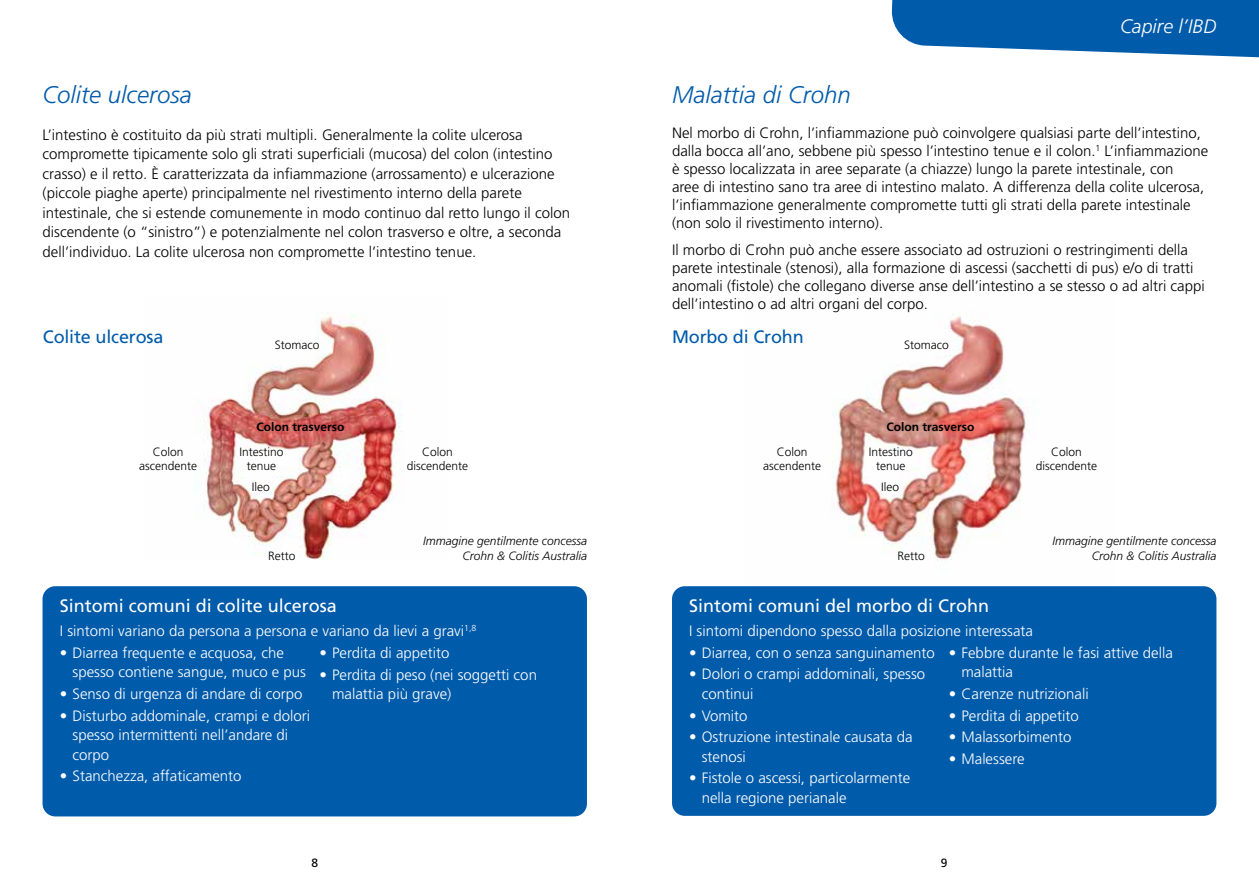
<style>
.page{position:relative;width:1259px;height:893px;background:#fff}
.page>*{position:absolute;margin:0;border:0;box-sizing:border-box;transform-origin:0 0}
.t1{font:italic 300 24px "Frutiger LT Std";color:#005baa}
.t2{font:italic 300 19.5px "Frutiger LT Std";color:#fff}
.t3{font:18px "Frutiger LT Std";color:#fff}
.t4{font:18px "Frutiger LT Std";letter-spacing:-.01em;color:#005baa}
.t5{font:300 15px/18px "Frutiger LT Std";color:#000}
.t6{font:300 15px/19.5px "Frutiger LT Std";color:#fff}
.t7{font:300 12px/13.6px "Frutiger LT Std";color:#000;text-align:center}
.t8{font:italic 300 12px/15px "Frutiger LT Std";color:#000;text-align:right}
.t9{font:700 12px "Frutiger LT Std";color:#000}
.t10{font:12px "Frutiger LT Std";color:#000}
</style>
<div class="page">
<img style="left:832px;top:314px;width:197px;height:247px">
<img style="left:195px;top:313px;width:207px;height:246px">
<svg style="left:891px;top:0;width:368px;height:58px;background:#2271b5"></svg>
<div style="left:672px;top:586px;width:544px;height:230px;background:#005baa;border-radius:13px"></div>
<div style="left:43px;top:586px;width:544px;height:230px;background:#005baa;border-radius:13px"></div>
<h2 class="t2" style="left:1120px;top:15px;width:98px">Capire l’IBD</h2>
<h1 class="t1" style="left:43px;top:81px;width:151px">Colite ulcerosa</h1>
<p class="t5" style="left:43px;top:125px;width:529px;line-height:19.5px">L’intestino è costituito da più strati multipli. Generalmente la colite ulcerosa compromette tipicamente solo gli strati superficiali (mucosa) del colon (intestino crasso) e il retto. È caratterizzata da infiammazione (arrossamento) e ulcerazione (piccole piaghe aperte) principalmente nel rivestimento interno della parete intestinale, che si estende comunemente in modo continuo dal retto lungo il colon discendente (o “sinistro”) e potenzialmente nel colon trasverso e oltre, a seconda dell’individuo. La colite ulcerosa non compromette l’intestino tenue.</p>
<h1 class="t1" style="left:672px;top:81px;width:180px">Malattia di Crohn</h1>
<p class="t5" style="left:672px;top:124px;width:538px">Nel morbo di Crohn, l’infiammazione può coinvolgere qualsiasi parte dell’intestino, dalla bocca all’ano, sebbene più spesso l’intestino tenue e il colon.<sup>1</sup> L’infiammazione è spesso localizzata in aree separate (a chiazze) lungo la parete intestinale, con<br>aree di intestino sano tra aree di intestino malato. A differenza della colite ulcerosa, l’infiammazione generalmente compromette tutti gli strati della parete intestinale (non solo il rivestimento interno).</p>
<p class="t5" style="left:672px;top:241px;width:534px">Il morbo di Crohn può anche essere associato ad ostruzioni o restringimenti della parete intestinale (stenosi), alla formazione di ascessi (sacchetti di pus) e/o di tratti anomali (fistole) che collegano diverse anse dell’intestino a se stesso o ad altri cappi dell’intestino o ad altri organi del corpo.</p>
<p class="t4" style="left:43px;top:326px;width:122px">Colite ulcerosa</p>
<p class="t7" style="left:275px;top:338px;width:46px">Stomaco</p>
<p class="t4" style="left:672px;top:326px;width:133px">Morbo di Crohn</p>
<p class="t7" style="left:904px;top:338px;width:46px">Stomaco</p>
<p class="t9" style="left:256px;top:420px;width:90px">Colon trasverso</p>
<p class="t9" style="left:886px;top:420px;width:90px">Colon trasverso</p>
<p class="t7" style="left:763px;top:445px;width:60px">Colon ascendente</p>
<p class="t7" style="left:139px;top:445px;width:60px">Colon ascendente</p>
<p class="t7" style="left:1036px;top:445px;width:63px">Colon discendente</p>
<p class="t7" style="left:407px;top:445px;width:63px">Colon discendente</p>
<p class="t7" style="left:239px;top:445px;width:46px">Intestino tenue</p>
<p class="t7" style="left:868px;top:445px;width:46px">Intestino tenue</p>
<p class="t7" style="left:252px;top:480px;width:19px">Ileo</p>
<p class="t7" style="left:881px;top:480px;width:19px">Ileo</p>
<p class="t8" style="left:423px;top:534px;width:166px">Immagine gentilmente concessa<br>Crohn &amp; Colitis Australia</p>
<p class="t7" style="left:268px;top:549px;width:29px">Retto</p>
<p class="t7" style="left:897px;top:549px;width:29px">Retto</p>
<p class="t8" style="left:1052px;top:534px;width:166px">Immagine gentilmente concessa<br>Crohn &amp; Colitis Australia</p>
<p class="t3" style="left:60px;top:596px;width:279px">Sintomi comuni di colite ulcerosa</p>
<p class="t6" style="left:60px;top:621px;width:418px">I sintomi variano da persona a persona e variano da lievi a gravi<sup>1,8</sup></p>
<p class="t6" style="left:73px;top:643px;width:235px;text-indent:-13px">• Diarrea frequente e acquosa, che spesso contiene sangue, muco e pus</p>
<p class="t6" style="left:60px;top:684px;width:244px">• Senso di urgenza di andare di corpo</p>
<p class="t6" style="left:73px;top:706px;width:239px;text-indent:-13px">• Disturbo addominale, crampi e dolori spesso intermittenti nell’andare di corpo</p>
<p class="t6" style="left:60px;top:766px;width:183px">• Stanchezza, affaticamento</p>
<p class="t6" style="left:319px;top:643px;width:131px">• Perdita di appetito</p>
<p class="t6" style="left:332px;top:665px;width:206px;text-indent:-13px">• Perdita di peso (nei soggetti con malattia più grave)</p>
<p class="t3" style="left:689px;top:596px;width:302px">Sintomi comuni del morbo di Crohn</p>
<p class="t6" style="left:689px;top:621px;width:345px">I sintomi dipendono spesso dalla posizione interessata</p>
<p class="t6" style="left:689px;top:643px;width:247px">• Diarrea, con o senza sanguinamento</p>
<p class="t6" style="left:702px;top:665px;width:225px;text-indent:-13px">• Dolori o crampi addominali, spesso continui</p>
<p class="t6" style="left:689px;top:706px;width:60px">• Vomito</p>
<p class="t6" style="left:702px;top:727px;width:212px;text-indent:-13px">• Ostruzione intestinale causata da stenosi</p>
<p class="t6" style="left:702px;top:769px;width:210px;text-indent:-13px">• Fistole o ascessi, particolarmente nella regione perianale</p>
<p class="t6" style="left:961px;top:643px;width:213px;text-indent:-13px">• Febbre durante le fasi attive della malattia</p>
<p class="t6" style="left:948px;top:684px;width:141px">• Carenze nutrizionali</p>
<p class="t6" style="left:948px;top:706px;width:131px">• Perdita di appetito</p>
<p class="t6" style="left:948px;top:728px;width:124px">• Malassorbimento</p>
<p class="t6" style="left:948px;top:749px;width:77px">• Malessere</p>
<p class="t10" style="left:311px;top:856px;width:8px">8</p>
<p class="t10" style="left:941px;top:856px;width:8px">9</p>
</div>
